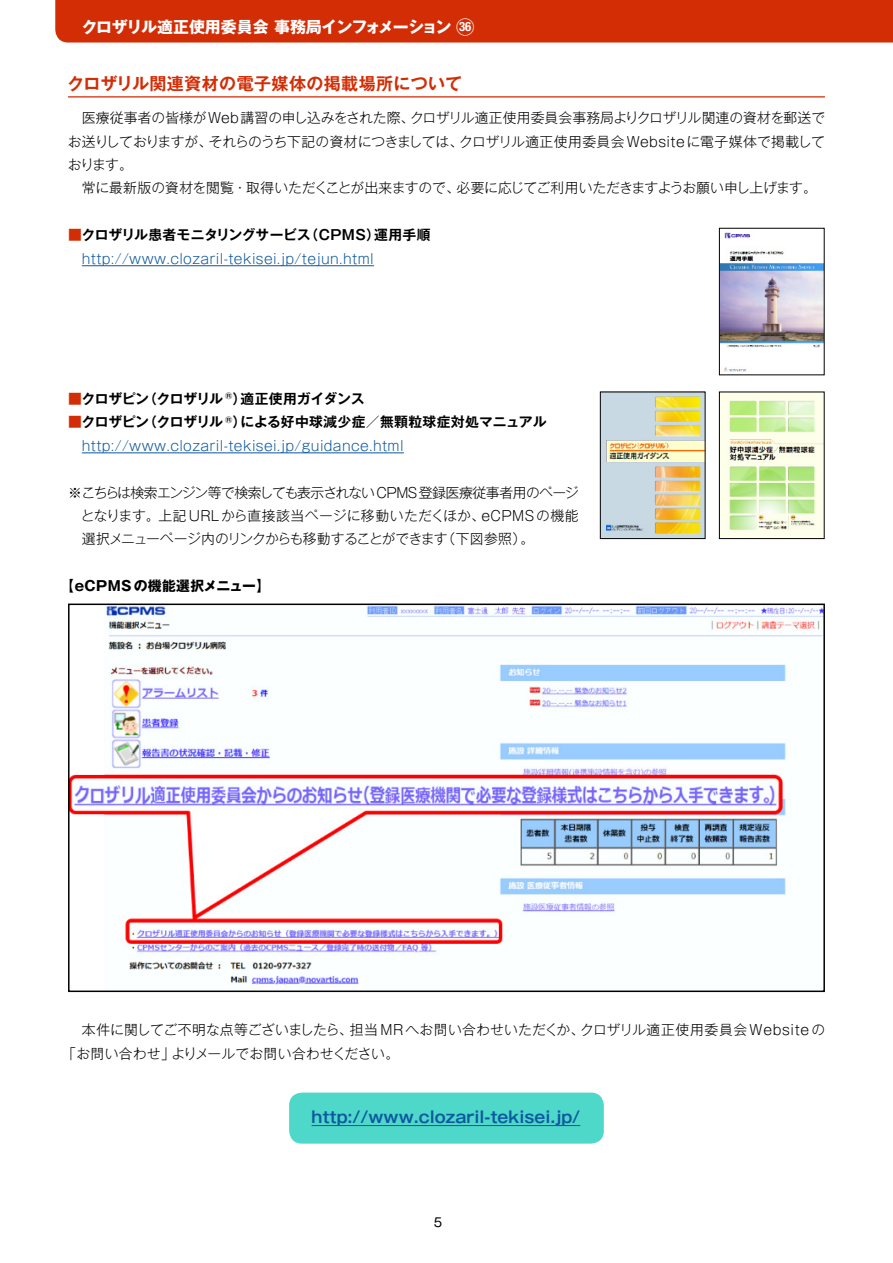
<style>
.page{position:relative;width:893px;height:1263px;background:#fff}
.page>*{position:absolute;margin:0;border:0;box-sizing:border-box;transform-origin:0 0}
.事務局インフォ_中見出し{font:700 16.95px "Gothic MB101 Pro De";letter-spacing:.025em;color:#d22d05}
.本文{font:700 15.9px "Gothic MB101 Pro De";color:#0d579e}
.t1{font:700 15.9px "Gothic MB101 Pro";letter-spacing:-.03em;color:#fff}
.本文-2{font:300 13.8px/23.4px "Gothic MB101 Pro";color:#000;text-align:justify}
.本文-3{font:700 13.8px "Gothic MB101 Pro De";color:#000}
.本文-4{font:300 13.8px "Gothic MB101 Pro";letter-spacing:.025em;color:#0d579e}
.本文-5{font:700 13.8px "Gothic MB101 Pro";letter-spacing:.025em;color:#000}
.t2{font:12.15px "Gothic MB101 Pro";color:#000}
.s1{font-size:18.3px}
.s2{font-family:"Helvetica Neue LT Std";font-stretch:condensed;font-size:12.75px}
.s3{color:#d22d05}
</style>
<div class="page">
<div style="left:55px;top:0;width:838px;height:43px;background:#d22d05"></div>
<hr style="left:68px;top:96px;width:757px;height:2px;background:#d22d05">
<hr style="left:82px;top:265px;width:292px;height:1px;background:#0d579e">
<hr style="left:82px;top:453px;width:322px;height:1px;background:#0d579e">
<img style="left:71px;top:606px;width:751px;height:382px">
<div style="left:68px;top:603px;width:757px;height:389px;border:2px solid #000"></div>
<div style="left:289px;top:1092px;width:315px;height:51px;background:#4dd8ca;border-radius:13px"></div>
<hr style="left:312px;top:1125px;width:268px;height:1px;background:#0d579e">
<svg style="left:719px;top:391px;width:106px;height:148px;background:#d6e6bc"></svg>
<img style="left:719px;top:227px;width:106px;height:149px">
<img style="left:600px;top:391px;width:106px;height:148px">
<p class="t1" style="left:82px;top:14px;width:395px">クロザリル適正使用委員会 事務局インフォメーション <span class="s1">◯</span><span class="s2">36</span></p>
<p class="事務局インフォ_中見出し" style="left:67px;top:69px;width:397px">クロザリル関連資材の電子媒体の掲載場所について</p>
<p class="本文-2" style="left:68px;top:104px;width:759px;text-indent:14px">医療従事者の皆様がWeb講習の申し込みをされた際、クロザリル適正使用委員会事務局よりクロザリル関連の資材を郵送でお送りしておりますが、それらのうち下記の資材につきましては、クロザリル適正使用委員会Websiteに電子媒体で掲載しております。</p>
<p class="本文-2" style="left:82px;top:175px;width:737px">常に最新版の資材を閲覧・取得いただくことが出来ますので、必要に応じてご利用いただきますようお願い申し上げます。</p>
<p class="本文-3" style="left:68px;top:223px;width:364px"><span class="s3">■</span>クロザリル患者モニタリングサービス（CPMS）運用手順</p>
<p class="本文-4" style="left:82px;top:247px;width:293px">http://www.clozaril-tekisei.jp/tejun.html</p>
<p class="本文-3" style="left:68px;top:387px;width:298px"><span class="s3">■</span>クロザピン（クロザリル <sup>®</sup>）適正使用ガイダンス</p>
<p class="本文-3" style="left:68px;top:411px;width:480px"><span class="s3">■</span>クロザピン（クロザリル <sup>®</sup>）による好中球減少症／無顆粒球症対処マニュアル</p>
<p class="本文-4" style="left:82px;top:434px;width:323px">http://www.clozaril-tekisei.jp/guidance.html</p>
<p class="本文-2" style="left:81px;top:479px;width:499px;text-indent:-13px">※こちらは検索エンジン等で検索しても表示されないCPMS登録医療従事者用のページとなります。上記URLから直接該当ページに移動いただくほか、eCPMSの機能選択メニューページ内のリンクからも移動することができます（下図参照）。</p>
<p class="本文-5" style="left:60px;top:574px;width:212px">【eCPMSの機能選択メニュー】</p>
<p class="本文-2" style="left:62px;top:1016px;width:764px;text-indent:20px">本件に関してご不明な点等ございましたら、担当 MR へお問い合わせいただくか、クロザリル適正使用委員会 Websiteの「お問い合わせ」よりメールでお問い合わせください。</p>
<p class="本文" style="left:312px;top:1104px;width:270px">http://www.clozaril-tekisei.jp/</p>
<p class="t2" style="left:434px;top:1212px;width:10px">5</p>
</div>
